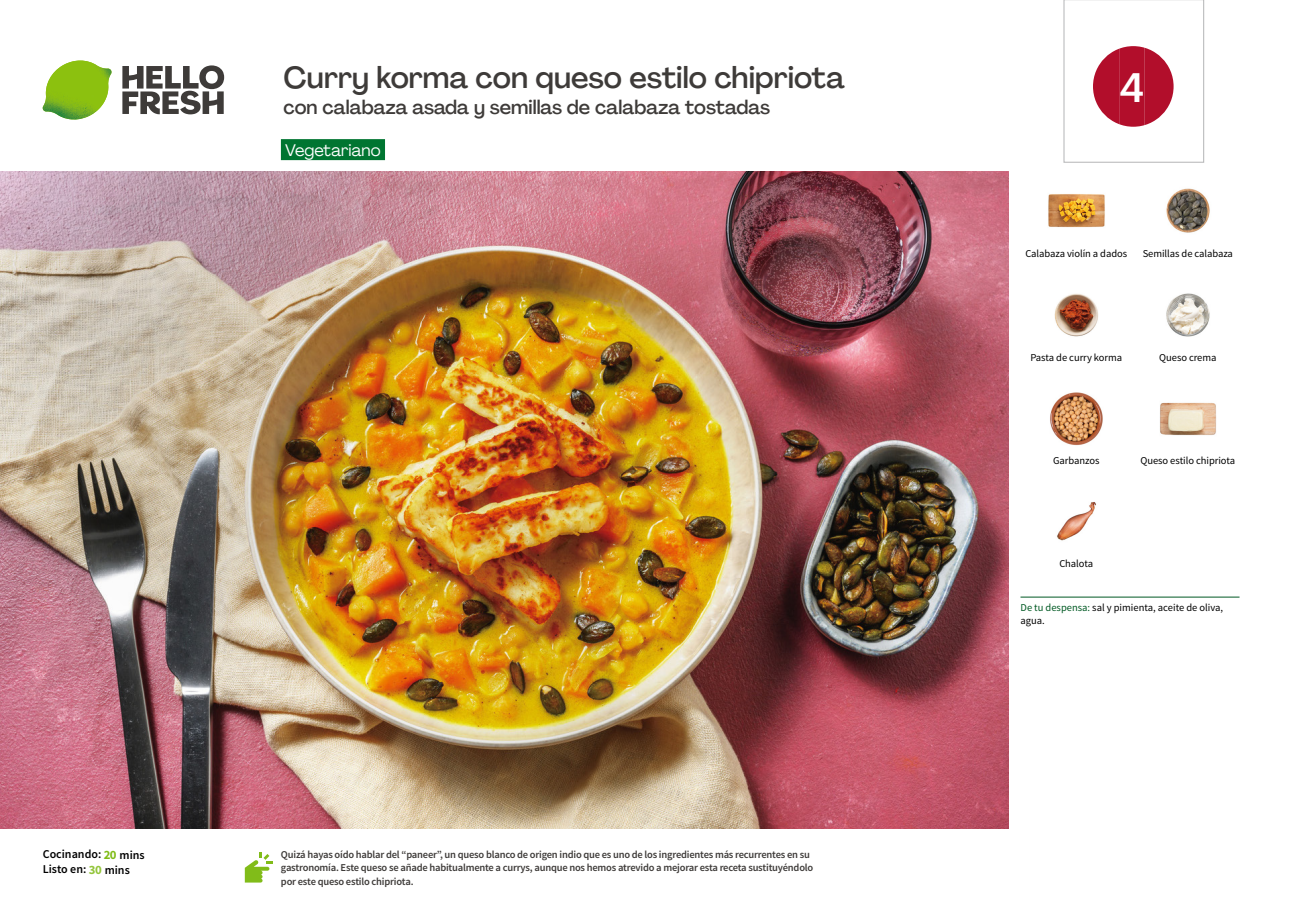
<style>
.page{position:relative;width:1289px;height:919px;background:#fff}
.page>*{position:absolute;margin:0;border:0;box-sizing:border-box;transform-origin:0 0}
.t1{font:500 40.5px "Agrandir";color:#fff}
.t2{font:500 30px "Agrandir";color:#3e3b39}
.t3{font:500 19.5px "Agrandir";color:#3e3b39}
.t4{font:16.5px "Agrandir";color:#fff}
.t5{font:600 12px/15px "Source Sans Pro";color:#000}
.t6{font:600 10.5px/13.5px "Source Sans Pro";letter-spacing:-.02em;color:#3e3b39}
.t7{font:10.5px/12px "Source Sans Pro";letter-spacing:-.005em;color:#000}
.s1{font-weight:700;font-size:12.75px;color:#81bc19}
.s2{font-weight:700;font-size:12.75px;color:#93c53b}
.s3{color:#005923}
</style>
<div class="page">
<svg style="left:122px;top:65px;width:102px;height:49px"></svg>
<svg style="left:43px;top:60px;width:69px;height:60px"></svg>
<img style="left:43px;top:61px;width:65px;height:45px">
<img style="left:46px;top:61px;width:34px;height:34px">
<div style="left:281px;top:139px;width:104px;height:21px;background:#007531"></div>
<img style="left:0;top:172px;width:1008px;height:656px">
<hr style="left:1020px;top:596px;width:219px;height:1px;background:#005923">
<svg style="left:245px;top:852px;width:28px;height:30px"></svg>
<img style="left:1048px;top:194px;width:56px;height:34px">
<img style="left:1166px;top:188px;width:44px;height:45px">
<img style="left:1166px;top:293px;width:44px;height:44px">
<img style="left:1054px;top:293px;width:44px;height:44px">
<img style="left:1160px;top:402px;width:56px;height:33px">
<img style="left:1050px;top:392px;width:53px;height:54px">
<img style="left:1057px;top:502px;width:39px;height:39px">
<svg style="left:1063px;top:0;width:141px;height:163px"></svg>
<h2 class="t2" style="left:283px;top:59px;width:563px">Curry korma con queso estilo chipriota</h2>
<h3 class="t3" style="left:283px;top:95px;width:488px">con calabaza asada y semillas de calabaza tostadas</h3>
<h3 class="t4" style="left:285px;top:140px;width:97px">Vegetariano</h3>
<p class="t5" style="left:43px;top:847px;width:103px">Cocinando: <span class="s1">20</span> mins<br>Listo en: <span class="s2">30</span> mins</p>
<p class="t6" style="left:281px;top:847px;width:534px">Quizá hayas oído hablar del “paneer”, un queso blanco de origen indio que es uno de los ingredientes más recurrentes en su gastronomía. Este queso se añade habitualmente a currys, aunque nos hemos atrevido a mejorar esta receta sustituyéndolo por este queso estilo chipriota.</p>
<h1 class="t1" style="left:1119px;top:63px;width:26px">4</h1>
<p class="t7" style="left:1025px;top:247px;width:103px">Calabaza violín a dados</p>
<p class="t7" style="left:1142px;top:247px;width:92px">Semillas de calabaza</p>
<p class="t7" style="left:1030px;top:352px;width:93px">Pasta de curry korma</p>
<p class="t7" style="left:1159px;top:352px;width:59px">Queso crema</p>
<p class="t7" style="left:1053px;top:454px;width:48px">Garbanzos</p>
<p class="t7" style="left:1140px;top:454px;width:96px">Queso estilo chipriota</p>
<p class="t7" style="left:1059px;top:558px;width:35px">Chalota</p>
<p class="t7" style="left:1020px;top:602px;width:204px"><span class="s3">De tu despensa:</span> sal y pimienta, aceite de oliva, agua.</p>
</div>
